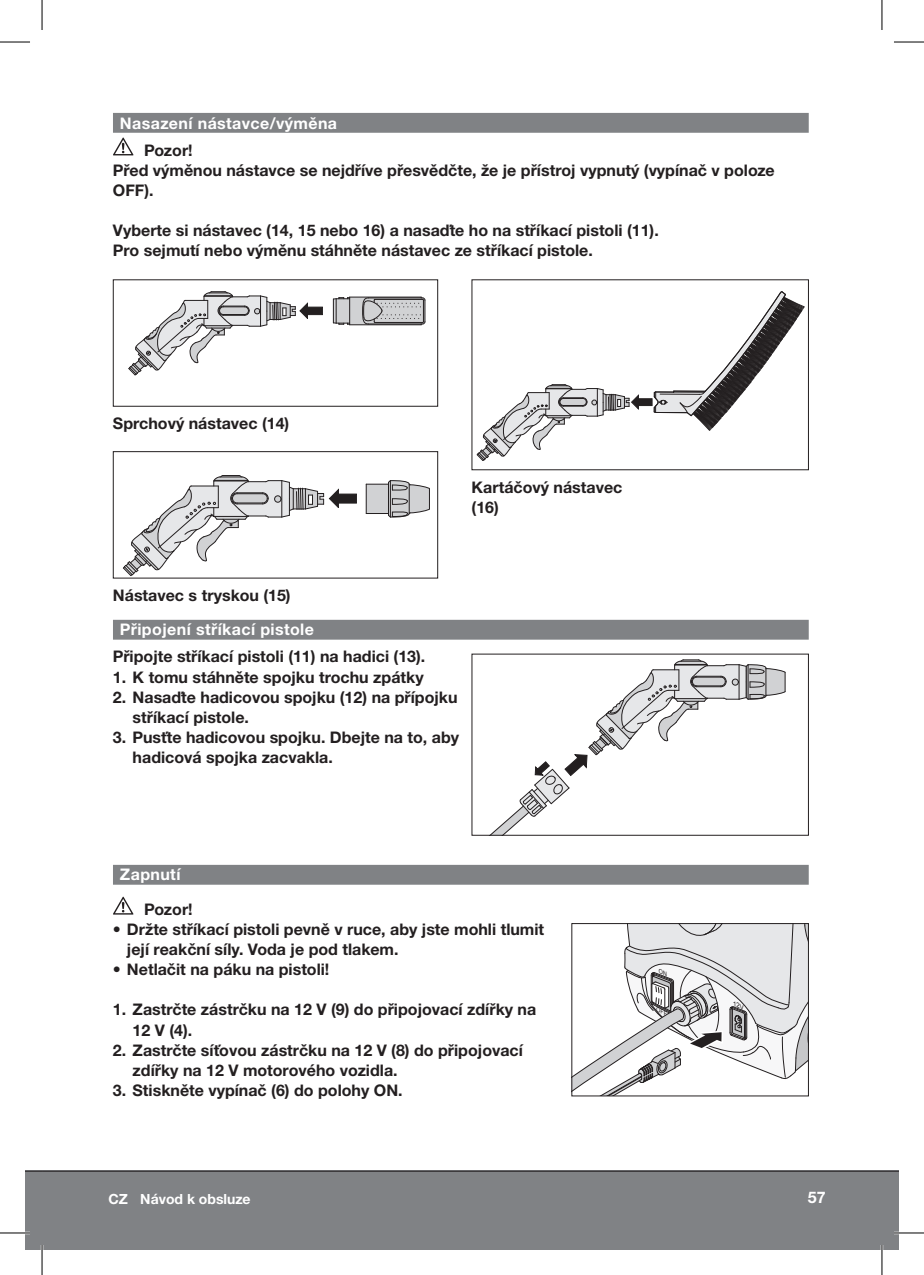
<style>
.page{position:relative;width:924px;height:1275px;background:#fff}
.page>*{position:absolute;margin:0;border:0;box-sizing:border-box;transform-origin:0 0}
.t1{font:700 16px/20.2px "Helvetica Neue LTW1 G";color:#231f20}
.t2{font:700 16px "Helvetica Neue LTW1 G";letter-spacing:.025em;color:#fff}
.t3{font:700 14px "Helvetica Neue LTW1 G";color:#fff}
</style>
<div class="page">
<div style="left:25px;top:1170px;width:17px;height:80px;background:#808285"></div>
<div style="left:42px;top:1170px;width:856px;height:80px;background:#808285"></div>
<svg style="left:25px;top:1170px;width:17px;height:1px"></svg>
<hr style="left:42px;top:1170px;width:856px;height:1px;background:#231f20">
<div style="left:113px;top:113px;width:695px;height:20px;background:#808285"></div>
<div style="left:113px;top:620px;width:695px;height:19px;background:#808285"></div>
<div style="left:113px;top:865px;width:695px;height:19px;background:#808285"></div>
<svg style="left:113px;top:137px;width:20px;height:18px"></svg>
<svg style="left:366px;top:480px;width:64px;height:38px"></svg>
<svg style="left:123px;top:475px;width:234px;height:101px"></svg>
<div style="left:113px;top:451px;width:325px;height:127px;border:1px solid #231f20"></div>
<svg style="left:333px;top:297px;width:92px;height:28px;background:#adadaf"></svg>
<hr style="left:368px;top:324px;width:53px;height:1px;background:#231f20">
<svg style="left:128px;top:291px;width:195px;height:85px"></svg>
<svg style="left:476px;top:291px;width:328px;height:170px"></svg>
<svg style="left:492px;top:659px;width:293px;height:174px"></svg>
<svg style="left:113px;top:896px;width:20px;height:18px"></svg>
<hr style="left:0;top:1231px;width:30px;height:3px;background:#fff">
<hr style="left:893px;top:1231px;width:30px;height:3px;background:#fff">
<hr style="left:41px;top:1245px;width:2px;height:30px;background:#fff">
<hr style="left:880px;top:1245px;width:2px;height:30px;background:#fff">
<hr style="left:0;top:42px;width:30px;height:1px;background:#000">
<hr style="left:893px;top:42px;width:30px;height:1px;background:#000">
<hr style="left:0;top:1232px;width:30px;height:1px;background:#000">
<hr style="left:893px;top:1232px;width:30px;height:1px;background:#000">
<hr style="left:42px;top:0;width:1px;height:30px;background:#000">
<hr style="left:42px;top:1245px;width:1px;height:30px;background:#000">
<hr style="left:881px;top:0;width:1px;height:30px;background:#000">
<hr style="left:881px;top:1245px;width:1px;height:30px;background:#000">
<svg style="left:571px;top:923px;width:237px;height:173px"></svg>
<p class="t2" style="left:120px;top:113px;width:218px">Nasazení nástavce/výměna</p>
<p class="t1" style="left:113px;top:140px;width:663px;text-indent:31px">Pozor!<br>Před výměnou nástavce se nejdříve přesvědčte, že je přístroj vypnutý (vypínač v poloze<br>OFF).</p>
<p class="t1" style="left:113px;top:220px;width:547px">Vyberte si nástavec (14, 15 nebo 16) a nasaďte ho na stříkací pistoli (11).<br>Pro sejmutí nebo výměnu stáhněte nástavec ze stříkací pistole.</p>
<p class="t1" style="left:113px;top:413px;width:178px">Sprchový nástavec (14)</p>
<p class="t1" style="left:471px;top:477px;width:152px">Kartáčový nástavec (16)</p>
<p class="t1" style="left:113px;top:585px;width:179px">Nástavec s tryskou (15)</p>
<p class="t2" style="left:120px;top:620px;width:195px">Připojení stříkací pistole</p>
<p class="t1" style="left:113px;top:646px;width:314px">Připojte stříkací pistoli (11) na hadici (13).</p>
<p class="t1" style="left:113px;top:666px;width:312px">1. K tomu stáhněte spojku trochu zpátky</p>
<p class="t1" style="left:133px;top:687px;width:326px;text-indent:-20px">2. Nasaďte hadicovou spojku (12) na přípojku stříkací pistole.</p>
<p class="t1" style="left:133px;top:727px;width:328px;text-indent:-20px">3. Pusťte hadicovou spojku. Dbejte na to, aby hadicová spojka zacvakla.</p>
<p class="t2" style="left:120px;top:865px;width:63px">Zapnutí</p>
<p class="t1" style="left:144px;top:898px;width:50px">Pozor!</p>
<p class="t1" style="left:127px;top:919px;width:418px;text-indent:-14px">• Držte stříkací pistoli pevně v ruce, aby jste mohli tlumit její reakční síly. Voda je pod tlakem.</p>
<p class="t1" style="left:113px;top:959px;width:218px">• Netlačit na páku na pistoli!</p>
<p class="t1" style="left:133px;top:999px;width:405px;text-indent:-20px">1. Zastrčte zástrčku na 12 V (9) do připojovací zdířky na<br>12 V (4).</p>
<p class="t1" style="left:133px;top:1039px;width:392px;text-indent:-20px">2. Zastrčte síťovou zástrčku na 12 V (8) do připojovací zdířky na 12 V motorového vozidla.</p>
<p class="t1" style="left:113px;top:1080px;width:291px">3. Stiskněte vypínač (6) do polohy ON.</p>
<p class="t3" style="left:108px;top:1190px;width:12px">CZN</p>
<p class="t3" style="left:151px;top:1190px;width:101px">ávod k obsluze</p>
<p class="t2" style="left:807px;top:1187px;width:19px">57</p>
</div>
